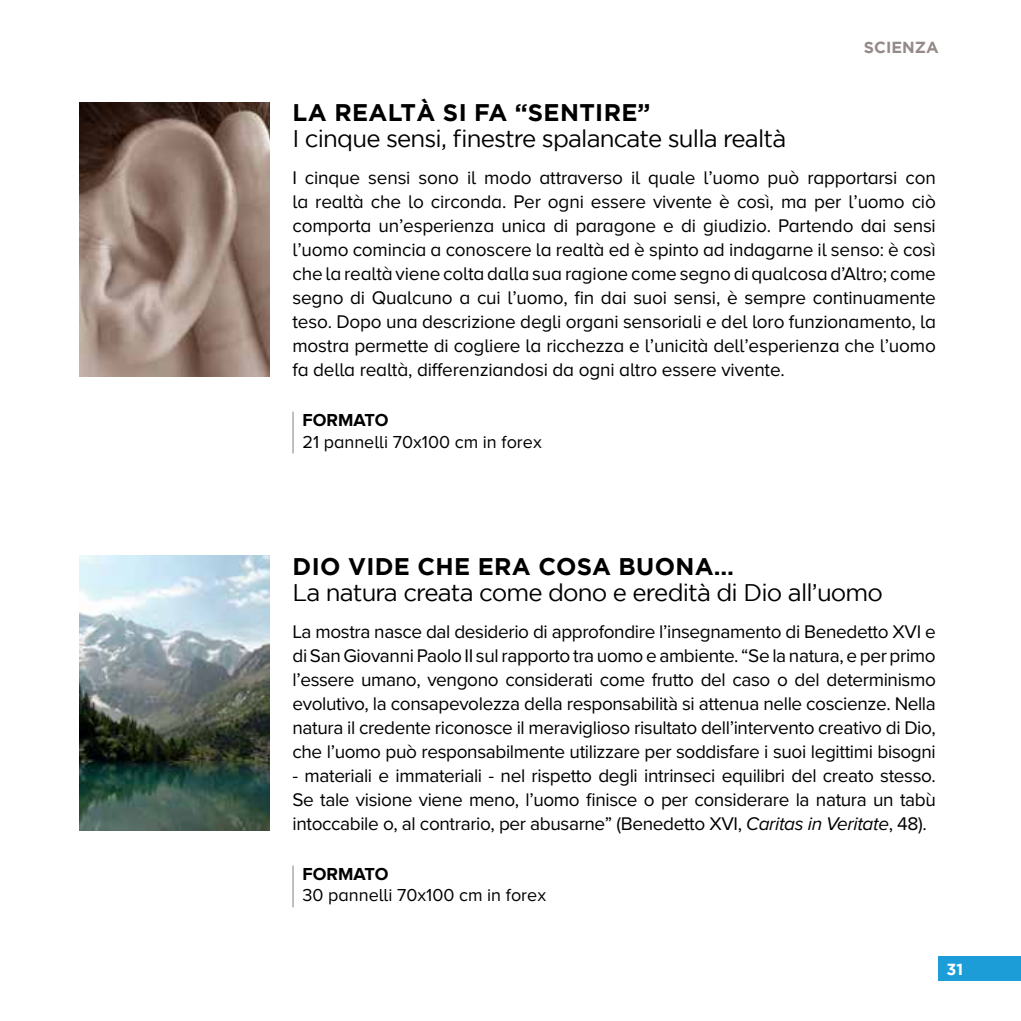
<style>
.page{position:relative;width:1021px;height:1021px;background:#fff}
.page>*{position:absolute;margin:0;border:0;box-sizing:border-box;transform-origin:0 0}
.t1{font:24px "Gotham";letter-spacing:-.035em;color:#000}
.t2{font:700 24px "Gotham";letter-spacing:.015em;color:#000}
.t3{font:19px/24px "Proxima Nova";letter-spacing:-.02em;color:#000;text-align:justify}
.t4{font:19px/24px "Proxima Nova A";letter-spacing:-.01em;color:#000;text-align:justify}
.t5{font:18px "Proxima Nova A";color:#000}
.t6{font:700 18px "Proxima Nova A";color:#000}
.t7{font:700 16px "Gotham";color:#948b89}
.t8{font:700 16px "Gotham";color:#fff}
.s1{font-style:italic}
</style>
<div class="page">
<div style="left:938px;top:956px;width:82px;height:24px;background:#1d9dd8"></div>
<img style="left:79px;top:102px;width:190px;height:275px">
<hr style="left:292px;top:412px;width:1px;height:41px;background:#938988">
<img style="left:79px;top:556px;width:190px;height:274px">
<hr style="left:292px;top:865px;width:1px;height:42px;background:#938988">
<p class="t7" style="left:864px;top:38px;width:76px">SCIENZA</p>
<p class="t2" style="left:292px;top:99px;width:359px">LA REALTÀ SI FA “SENTIRE”</p>
<p class="t1" style="left:292px;top:125px;width:495px">I cinque sensi, finestre spalancate sulla realtà</p>
<p class="t4" style="left:292px;top:166px;width:645px">I cinque sensi sono il modo attraverso il quale l’uomo può rapportarsi con la realtà che lo circonda. Per ogni essere vivente è così, ma per l’uomo ciò comporta un’esperienza unica di paragone e di giudizio. Partendo dai sensi l’uomo comincia a conoscere la realtà ed è spinto ad indagarne il senso: è così che la realtà viene colta dalla sua ragione come segno di qualcosa d’Altro; come segno di Qualcuno a cui l’uomo, fin dai suoi sensi, è sempre continuamente teso. Dopo una descrizione degli organi sensoriali e del loro funzionamento, la mostra permette di cogliere la ricchezza e l’unicità dell’esperienza che l’uomo fa della realtà, differenziandosi da ogni altro essere vivente.</p>
<p class="t6" style="left:302px;top:410px;width:87px">FORMATO</p>
<p class="t5" style="left:302px;top:431px;width:241px">21 pannelli 70x100 cm in forex</p>
<p class="t2" style="left:292px;top:552px;width:443px">DIO VIDE CHE ERA COSA BUONA…</p>
<p class="t1" style="left:292px;top:579px;width:592px">La natura creata come dono e eredità di Dio all’uomo</p>
<p class="t3" style="left:292px;top:619px;width:645px">La mostra nasce dal desiderio di approfondire l’insegnamento di Benedetto XVI e di San Giovanni Paolo II sul rapporto tra uomo e ambiente. “Se la natura, e per primo l’essere umano, vengono considerati come frutto del caso o del determinismo evolutivo, la consapevolezza della responsabilità si attenua nelle coscienze. Nella natura il credente riconosce il meraviglioso risultato dell’intervento creativo di Dio, che l’uomo può responsabilmente utilizzare per soddisfare i suoi legittimi bisogni</p>
<p class="t3" style="left:292px;top:763px;width:645px">- materiali e immateriali - nel rispetto degli intrinseci equilibri del creato stesso.<br>Se tale visione viene meno, l’uomo finisce o per considerare la natura un tabù intoccabile o, al contrario, per abusarne” (Benedetto XVI, <span class="s1">Caritas in Veritate</span>, 48).</p>
<p class="t6" style="left:302px;top:863px;width:87px">FORMATO</p>
<p class="t5" style="left:302px;top:885px;width:245px">30 pannelli 70x100 cm in forex</p>
<p class="t8" style="left:946px;top:960px;width:18px">31</p>
</div>
